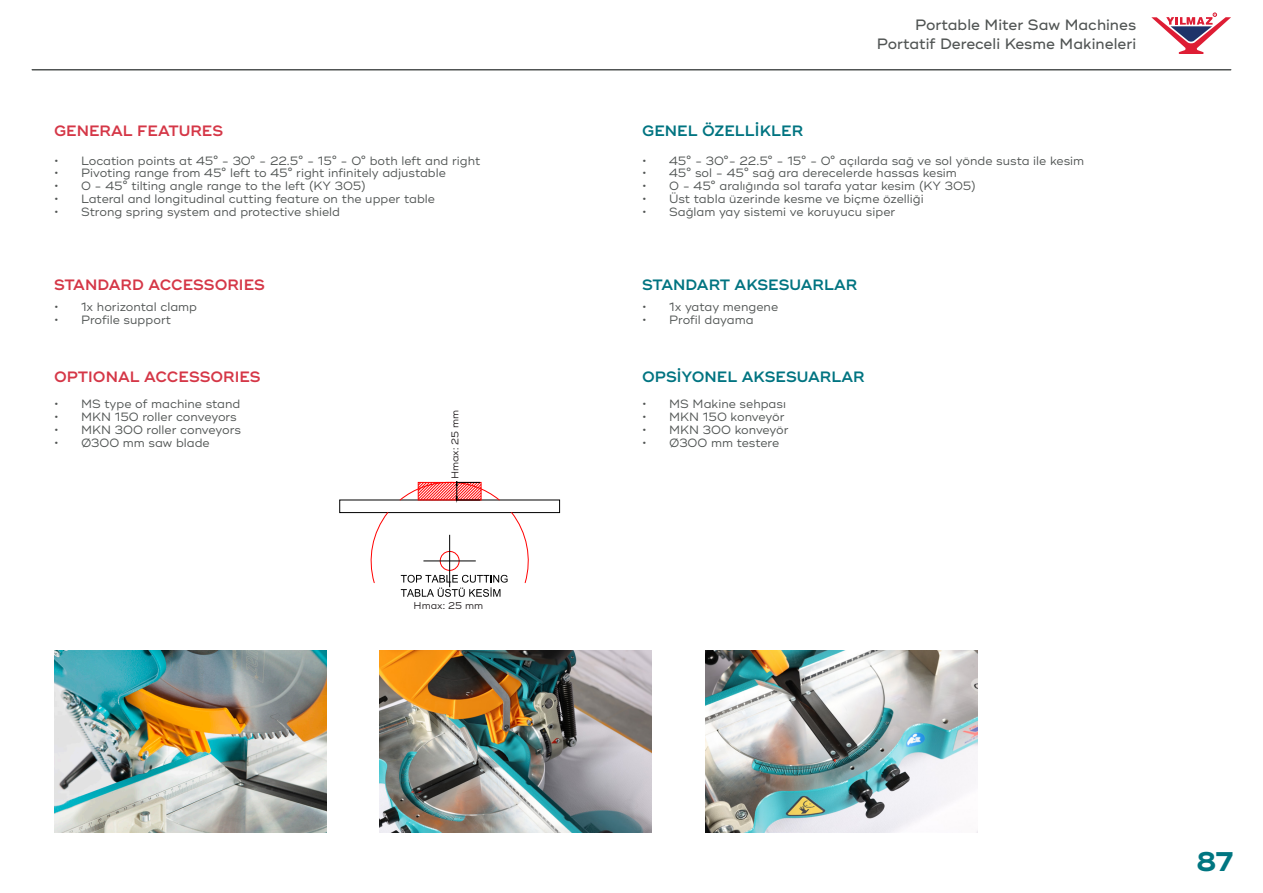
<style>
.page{position:relative;width:1263px;height:893px;background:#fff}
.page>*{position:absolute;margin:0;border:0;box-sizing:border-box;transform-origin:0 0}
.t1{font:700 27px "Ridley Grotesk";color:#007681}
.t2{font:500 15px "Ridley Grotesk";color:#505453}
.t3{font:600 15px "Ridley Grotesk";color:#007481}
.t4{font:600 15px "Ridley Grotesk";color:#d53747}
.t5{font:12px "Ridley Grotesk";color:#505453}
.t6{font:9.9px "Ridley Grotesk";color:#231f20}
</style>
<div class="page">
<svg style="left:1151px;top:13px;width:80px;height:41px"></svg>
<hr style="left:32px;top:69px;width:1199px;height:1px;background:#505453">
<img style="left:705px;top:651px;width:272px;height:181px">
<img style="left:379px;top:651px;width:273px;height:181px">
<img style="left:54px;top:651px;width:272px;height:181px">
<svg style="left:367px;top:512px;width:21px;height:71px"></svg>
<svg style="left:401px;top:512px;width:131px;height:85px"></svg>
<div style="left:440px;top:551px;width:19px;height:19px;border:1px solid #f00;border-radius:50%"></div>
<hr style="left:423px;top:561px;width:53px;height:1px;background:#000">
<hr style="left:449px;top:535px;width:1px;height:52px;background:#000">
<svg style="left:339px;top:481px;width:222px;height:20px"></svg>
<p class="t2" style="left:915px;top:16px;width:222px">Portable Miter Saw Machines</p>
<p class="t4" style="left:54px;top:122px;width:171px">GENERAL FEATURES</p>
<p class="t3" style="left:642px;top:122px;width:163px">GENEL ÖZELLİKLER</p>
<p class="t2" style="left:877px;top:35px;width:261px">Portatif Dereceli Kesme Makineleri</p>
<p class="t5" style="left:54px;top:153px;width:428px">• Location points at 45° - 30° - 22.5° - 15° - 0° both left and right</p>
<p class="t5" style="left:54px;top:166px;width:393px">• Pivoting range from 45° left to 45° right infinitely adjustable</p>
<p class="t5" style="left:54px;top:179px;width:313px">• 0 - 45° tilting angle range to the left (KY 305)</p>
<p class="t5" style="left:54px;top:191px;width:382px">• Lateral and longitudinal cutting feature on the upper table</p>
<p class="t5" style="left:54px;top:204px;width:288px">• Strong spring system and protective shield</p>
<p class="t5" style="left:642px;top:153px;width:444px">• 45° - 30°- 22.5° - 15° - 0° açılarda sağ ve sol yönde susta ile kesim</p>
<p class="t5" style="left:642px;top:166px;width:316px">• 45° sol - 45° sağ ara derecelerde hassas kesim</p>
<p class="t5" style="left:642px;top:179px;width:335px">• 0 - 45° aralığında sol tarafa yatar kesim (KY 305)</p>
<p class="t5" style="left:642px;top:191px;width:283px">• Üst tabla üzerinde kesme ve biçme özelliği</p>
<p class="t5" style="left:642px;top:204px;width:255px">• Sağlam yay sistemi ve koruyucu siper</p>
<p class="t4" style="left:54px;top:276px;width:212px">STANDARD ACCESSORIES</p>
<p class="t3" style="left:642px;top:276px;width:217px">STANDART AKSESUARLAR</p>
<p class="t5" style="left:54px;top:300px;width:145px">• 1x horizontal clamp</p>
<p class="t5" style="left:54px;top:313px;width:119px">• Profile support</p>
<p class="t5" style="left:642px;top:300px;width:138px">• 1x yatay mengene</p>
<p class="t5" style="left:642px;top:313px;width:113px">• Profil dayama</p>
<p class="t4" style="left:54px;top:368px;width:208px">OPTIONAL ACCESSORIES</p>
<p class="t3" style="left:642px;top:368px;width:224px">OPSİYONEL AKSESUARLAR</p>
<p class="t5" style="left:54px;top:397px;width:188px">• MS type of machine stand</p>
<p class="t5" style="left:54px;top:410px;width:184px">• MKN 150 roller conveyors</p>
<p class="t5" style="left:54px;top:423px;width:188px">• MKN 300 roller conveyors</p>
<p class="t5" style="left:54px;top:435px;width:157px">• Ø300 mm saw blade</p>
<p class="t6" style="left:449px;top:479px;width:71px;rotate:-90deg">Hmax: 25 mm</p>
<p class="t6" style="left:414px;top:600px;width:71px">Hmax: 25 mm</p>
<p class="t5" style="left:642px;top:397px;width:145px">• MS Makine sehpası</p>
<p class="t5" style="left:642px;top:410px;width:144px">• MKN 150 konveyör</p>
<p class="t5" style="left:642px;top:423px;width:148px">• MKN 300 konveyör</p>
<p class="t5" style="left:642px;top:435px;width:139px">• Ø300 mm testere</p>
<p class="t1" style="left:1197px;top:846px;width:39px">87</p>
</div>
